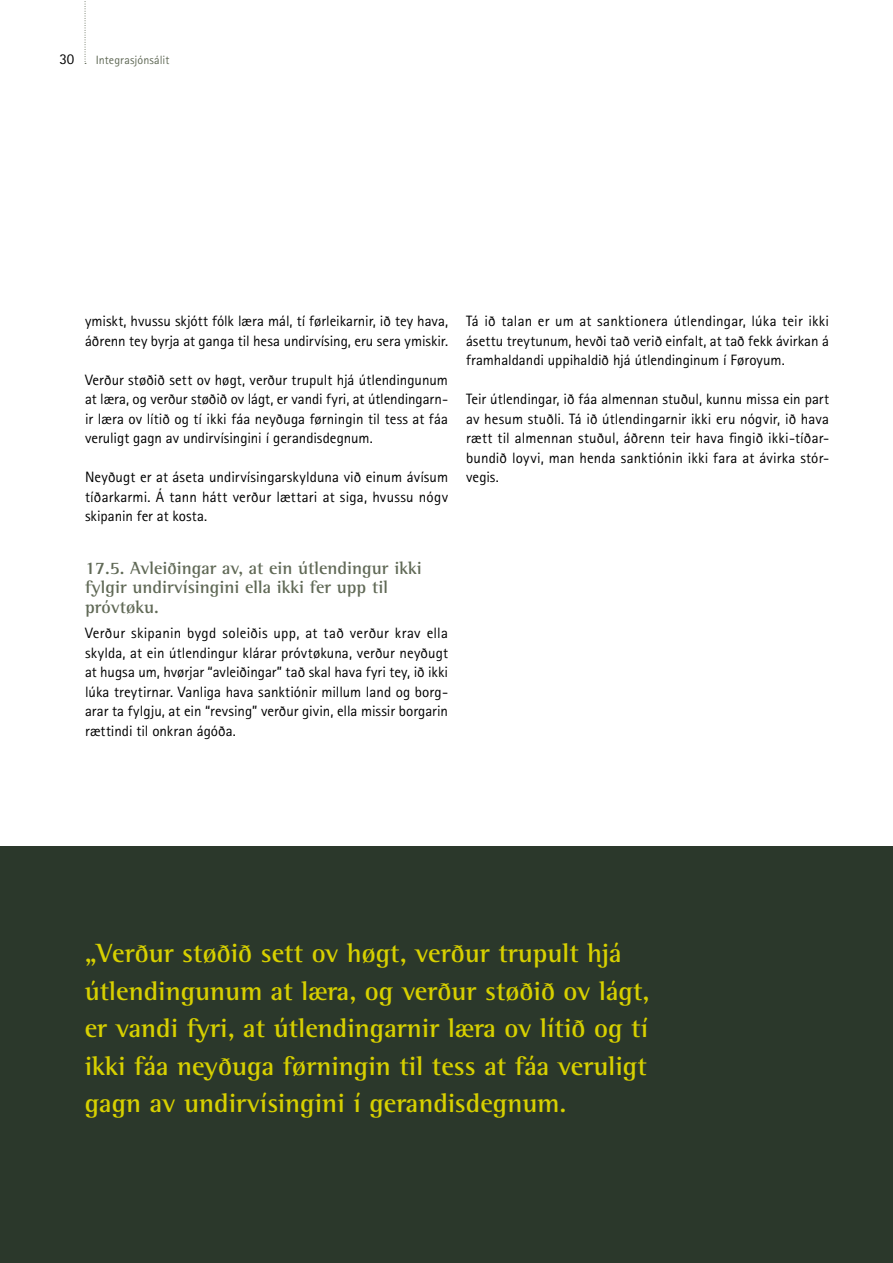
<style>
.page{position:relative;width:893px;height:1263px;background:#fff}
.page>*{position:absolute;margin:0;border:0;box-sizing:border-box;transform-origin:0 0}
.t1{font:700 27px/37.5px "Rotis Semi Serif";color:#d7d000}
.t2{font:700 18px/19.5px "Rotis Semi Serif";color:#606956}
.t3{font:15px/19.5px "Rotis Sans Serif";color:#000;text-align:justify}
.t4{font:12px "Rotis Sans Serif";letter-spacing:.005em;color:#606956}
</style>
<div class="page">
<svg style="left:85px;top:1px;width:1px;height:63px"></svg>
<div style="left:0;top:846px;width:893px;height:417px;background:#2b382b"></div>
<p class="t3" style="left:59px;top:49px;width:17px">30</p>
<p class="t4" style="left:96px;top:53px;width:75px">Integrasjónsálit</p>
<p class="t3" style="left:85px;top:311px;width:365px">ymiskt, hvussu skjótt fólk læra mál, tí førleikarnir, ið tey hava, áðrenn tey byrja at ganga til hesa undirvísing, eru sera ymiskir.</p>
<p class="t3" style="left:85px;top:370px;width:365px">Verður støðið sett ov høgt, verður trupult hjá útlendingunum at læra, og verður støðið ov lágt, er vandi fyri, at útlendingarn&shy;ir læra ov lítið og tí ikki fáa neyðuga førningin til tess at fáa veruligt gagn av undirvísingini í gerandisdegnum.</p>
<p class="t3" style="left:85px;top:467px;width:365px">Neyðugt er at áseta undirvísingarskylduna við einum ávísum tíðarkarmi. Á tann hátt verður lættari at siga, hvussu nógv skipanin fer at kosta.</p>
<p class="t2" style="left:85px;top:558px;width:338px">17.5. Avleiðingar av, at ein útlendingur ikki fylgir undirvísingini ella ikki fer upp til próvtøku.</p>
<p class="t3" style="left:85px;top:623px;width:365px">Verður skipanin bygd soleiðis upp, at tað verður krav ella skylda, at ein útlendingur klárar próvtøkuna, verður neyðugt at hugsa um, hvørjar “avleiðingar” tað skal hava fyri tey, ið ikki lúka treytirnar. Vanliga hava sanktiónir millum land og borg&shy;arar ta fylgju, at ein “revsing” verður givin, ella missir borgarin rættindi til onkran ágóða.</p>
<p class="t3" style="left:466px;top:311px;width:365px">Tá ið talan er um at sanktionera útlendingar, lúka teir ikki ásettu treytunum, hevði tað verið einfalt, at tað fekk ávirkan á framhaldandi uppihaldið hjá útlendinginum í Føroyum.</p>
<p class="t3" style="left:466px;top:389px;width:365px">Teir útlendingar, ið fáa almennan stuðul, kunnu missa ein part av hesum stuðli. Tá ið útlendingarnir ikki eru nógvir, ið hava rætt til almennan stuðul, áðrenn teir hava fingið ikki-tíðar&shy;bundið loyvi, man henda sanktiónin ikki fara at ávirka stór&shy;vegis.</p>
<p class="t1" style="left:85px;top:934px;width:566px">„Verður støðið sett ov høgt, verður trupult hjá útlendingunum at læra, og verður støðið ov lágt, er vandi fyri, at útlendingarnir læra ov lítið og tí ikki fáa neyðuga førningin til tess at fáa veruligt gagn av undirvísingini í gerandisdegnum.</p>
</div>
